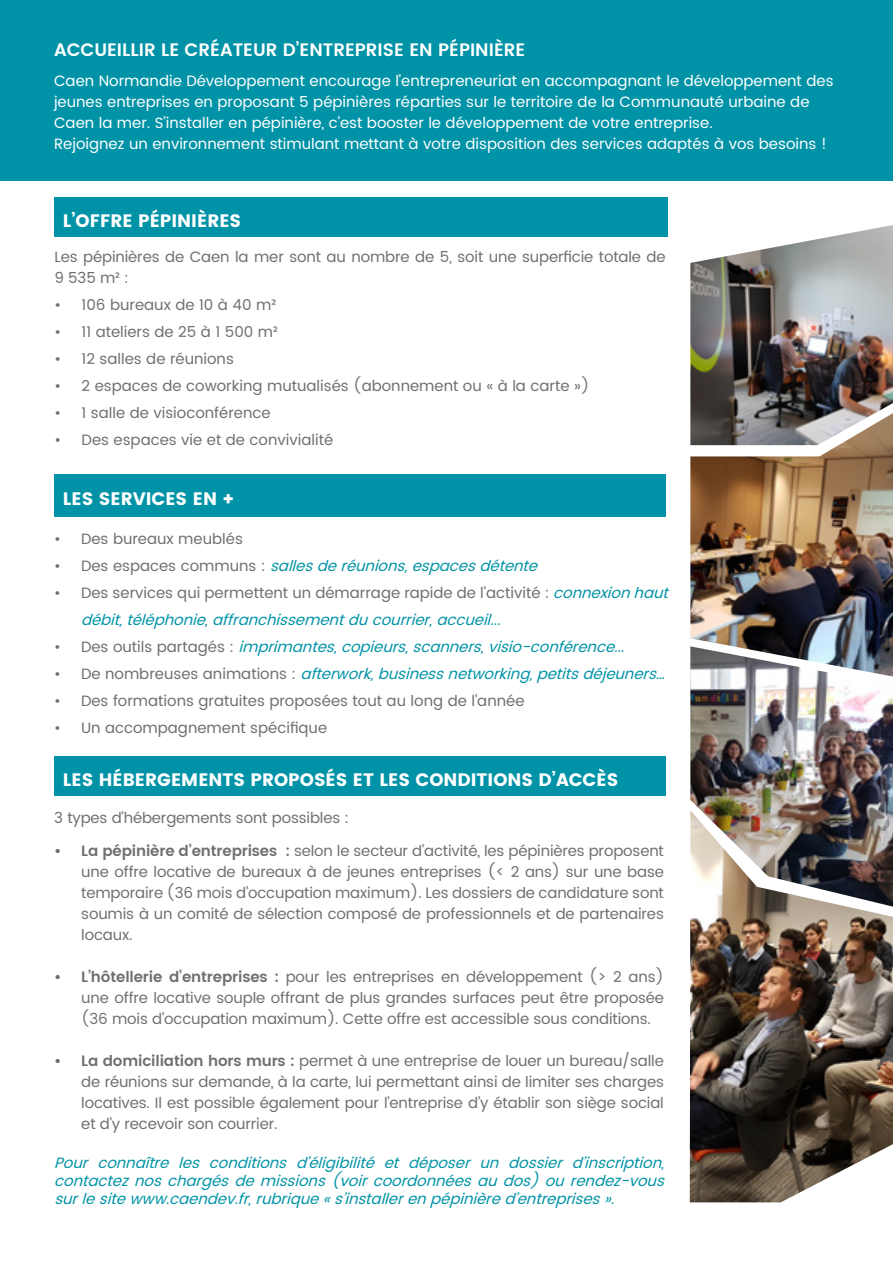
<style>
.page{position:relative;width:893px;height:1263px;background:#fff}
.page>*{position:absolute;margin:0;border:0;box-sizing:border-box;transform-origin:0 0}
.t1{font:18px "Poppins";color:#fff}
.t2{font:600 18px "Poppins";color:#fff}
.t3{font:15px/21px "Poppins";letter-spacing:-.01em;color:#706f6f;text-align:justify}
.t4{font:italic 15px/18px "Poppins";color:#0093a7}
.t5{font:15px/21px "Poppins";color:#fff}
.s1{font-style:normal;color:#706f6f}
.s2{font-weight:600}
</style>
<div class="page">
<div style="left:0;top:0;width:893px;height:181px;background:#0093a7"></div>
<div style="left:54px;top:474px;width:612px;height:43px;background:#0093a7"></div>
<div style="left:54px;top:197px;width:613px;height:39px;background:#0093a7"></div>
<div style="left:54px;top:756px;width:612px;height:40px;background:#0093a7"></div>
<img style="left:690px;top:225px;width:203px;height:188px">
<img style="left:690px;top:413px;width:203px;height:233px">
<img style="left:690px;top:646px;width:203px;height:164px">
<img style="left:690px;top:810px;width:203px;height:392px">
<p class="t2" style="left:54px;top:36px;width:473px">ACCUEILLIR LE CRÉATEUR D’ENTREPRISE EN PÉPINIÈRE</p>
<p class="t5" style="left:54px;top:71px;width:781px">Caen Normandie Développement encourage l’entrepreneuriat en accompagnant le développement des jeunes entreprises en proposant 5 pépinières réparties sur le territoire de la Communauté urbaine de Caen la mer. S’installer en pépinière, c’est booster le développement de votre entreprise.<br>Rejoignez un environnement stimulant mettant à votre disposition des services adaptés à vos besoins !</p>
<p class="t1" style="left:63px;top:210px;width:180px">L’OFFRE PÉPINIÈRES</p>
<p class="t3" style="left:55px;top:246px;width:613px">Les pépinières de Caen la mer sont au nombre de 5, soit une superficie totale de<br>9 535 m² :</p>
<p class="t3" style="left:55px;top:294px;width:223px">• 106 bureaux de 10 à 40 m²</p>
<p class="t3" style="left:55px;top:321px;width:225px">• 11 ateliers de 25 à 1 500 m²</p>
<p class="t3" style="left:55px;top:348px;width:181px">• 12 salles de réunions</p>
<p class="t3" style="left:55px;top:375px;width:536px">• 2 espaces de coworking mutualisés (abonnement ou « à la carte »)</p>
<p class="t3" style="left:55px;top:402px;width:218px">• 1 salle de visioconférence</p>
<p class="t3" style="left:55px;top:429px;width:280px">• Des espaces vie et de convivialité</p>
<p class="t1" style="left:63px;top:489px;width:173px">LES SERVICES EN +</p>
<p class="t3" style="left:54px;top:528px;width:190px">• Des bureaux meublés</p>
<p class="t4" style="left:54px;top:557px;width:491px"><span class="s1">• D e s e s p a c e s c o m m u n s :</span> sallesderéunions,espacesdétente</p>
<p class="t4" style="left:81px;top:579px;width:594px;line-height:27px;text-indent:-27px"><span class="s1">• Des services qui permettent un démarrage rapide de l’activité :</span> connexionhaut débit,téléphonie,affranchissementducourrier,accueil...</p>
<p class="t4" style="left:54px;top:638px;width:578px"><span class="s1">• D e s o u t i l s p a r t a g é s :</span> imprimantes,copieurs,scanners,visio-conférence...</p>
<p class="t4" style="left:54px;top:665px;width:619px"><span class="s1">• D e n o m b r e u s e s a n i m a t i o n s :</span> afterwork,businessnetworking,petitsdéjeuners…</p>
<p class="t3" style="left:54px;top:690px;width:472px">• Des formations gratuites proposées tout au long de l’année</p>
<p class="t3" style="left:54px;top:717px;width:275px">• Un accompagnement spécifique</p>
<p class="t1" style="left:63px;top:769px;width:557px">LES HÉBERGEMENTS PROPOSÉS ET LES CONDITIONS D’ACCÈS</p>
<p class="t3" style="left:54px;top:807px;width:296px">3 types d’hébergements sont possibles :</p>
<p class="t3" style="left:81px;top:840px;width:584px;text-indent:-27px"><span class="s2">• La pépinière d’entreprises :</span> selon le secteur d’activité, les pépinières proposent une offre locative de bureaux à de jeunes entreprises (&lt; 2 ans) sur une base temporaire (36 mois d’occupation maximum). Les dossiers de candidature sont soumis à un comité de sélection composé de professionnels et de partenaires locaux.</p>
<p class="t3" style="left:81px;top:966px;width:584px;text-indent:-27px"><span class="s2">• L’hôtellerie d’entreprises :</span> pour les entreprises en développement (&gt; 2 ans) une offre locative souple offrant de plus grandes surfaces peut être proposée (36 mois d’occupation maximum). Cette offre est accessible sous conditions.</p>
<p class="t3" style="left:81px;top:1050px;width:584px;text-indent:-27px"><span class="s2">• La domiciliation hors murs :</span> permet à une entreprise de louer un bureau/salle de réunions sur demande, à la carte, lui permettant ainsi de limiter ses charges locatives. Il est possible également pour l’entreprise d’y établir son siège social et d’y recevoir son courrier.</p>
<p class="t4" style="left:54px;top:1154px;width:617px;text-align:justify">Pour connaître les conditions d’éligibilité et déposer un dossier d’inscription, contacteznoschargésdemissions(voircoordonnéesaudos)ourendez-vous surlesitewww.caendev.fr,rubrique«s’installerenpépinièred’entreprises».</p>
</div>
